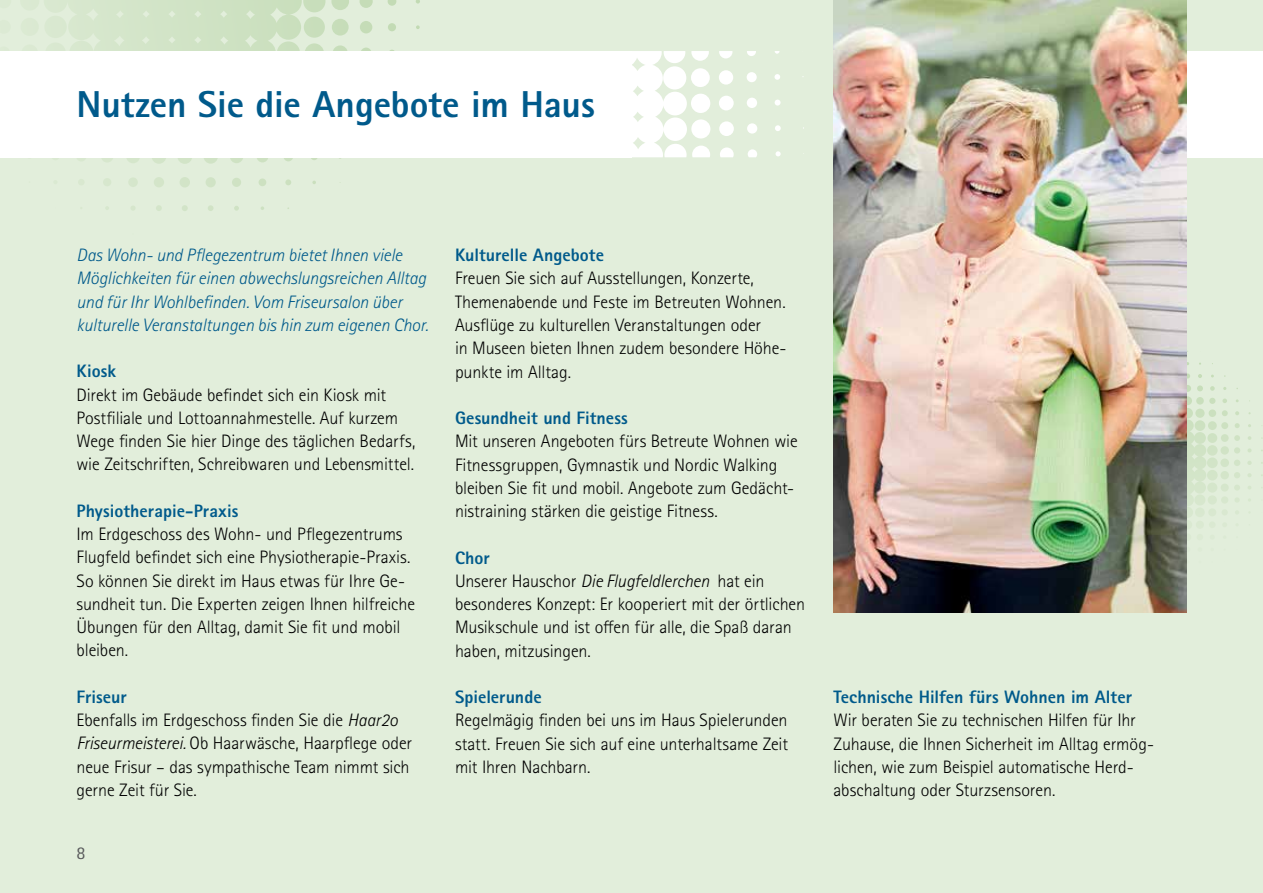
<style>
.page{position:relative;width:1263px;height:893px;background:#e2eedb}
.page>*{position:absolute;margin:0;border:0;box-sizing:border-box;transform-origin:0 0}
.t1{font:800 37.5px "Rotis Sans Serif Std";letter-spacing:-.005em;color:#005a8b}
.t2{font:300 18px/23.2px "Rotis Sans Serif Std";letter-spacing:-.005em;color:#000}
.t3{font:italic 300 18px/23.2px "Rotis Sans Serif Std";letter-spacing:-.01em;color:#005a8b}
.t4{font:800 18px "Rotis Sans Serif Std";color:#005a8b}
.t5{font:18px "Rotis Sans Serif Std";color:#58595b}
.s1{font-weight:800;color:#005a8b}
.s2{font-style:italic}
</style>
<div class="page">
<div style="left:1131px;top:51px;width:132px;height:106px;background:#fff"></div>
<svg style="left:1186px;top:350px;width:77px;height:237px"></svg>
<svg style="left:631px;top:51px;width:173px;height:106px"></svg>
<svg style="left:0;top:0;width:420px;height:211px"></svg>
<div style="left:0;top:51px;width:631px;height:106px;background:#fff"></div>
<img style="left:833px;top:0;width:353px;height:612px">
<h1 class="t1" style="left:77px;top:80px;width:520px">Nutzen Sie die Angebote im Haus</h1>
<p class="t3" style="left:77px;top:244px;width:353px">Das Wohn- und Pflegezentrum bietet Ihnen viele Möglichkeiten für einen abwechslungsreichen Alltag und für Ihr Wohlbefinden. Vom Friseursalon über kulturelle Veranstaltungen bis hin zum eigenen Chor.</p>
<p class="t4" style="left:77px;top:360px;width:41px">Kiosk</p>
<p class="t2" style="left:77px;top:383px;width:340px">Direkt im Gebäude befindet sich ein Kiosk mit Postfiliale und Lottoannahmestelle. Auf kurzem Wege finden Sie hier Dinge des täglichen Bedarfs, wie Zeitschriften, Schreibwaren und Lebensmittel.</p>
<p class="t4" style="left:77px;top:499px;width:163px">Physiotherapie-Praxis</p>
<p class="t2" style="left:77px;top:523px;width:340px">Im Erdgeschoss des Wohn- und Pflegezentrums Flugfeld befindet sich eine Physiotherapie-Praxis.<br>So können Sie direkt im Haus etwas für Ihre Ge&shy;sundheit tun. Die Experten zeigen Ihnen hilfreiche Übungen für den Alltag, damit Sie fit und mobil bleiben.</p>
<p class="t2" style="left:77px;top:686px;width:337px"><span class="s1">Friseur<br></span>Ebenfalls im Erdgeschoss finden Sie die <span class="s2">Haar2o Friseurmeisterei.</span> Ob Haarwäsche, Haarpflege oder neue Frisur – das sympathische Team nimmt sich gerne Zeit für Sie.</p>
<p class="t4" style="left:833px;top:685px;width:300px">Technische Hilfen fürs Wohnen im Alter</p>
<p class="t4" style="left:455px;top:244px;width:151px">Kulturelle Angebote</p>
<p class="t2" style="left:455px;top:267px;width:333px">Freuen Sie sich auf Ausstellungen, Konzerte, Themenabende und Feste im Betreuten Wohnen.<br>Ausflüge zu kulturellen Veranstaltungen oder<br>in Museen bieten Ihnen zudem besondere Höhe&shy;punkte im Alltag.</p>
<p class="t4" style="left:455px;top:406px;width:174px">Gesundheit und Fitness</p>
<p class="t2" style="left:455px;top:430px;width:344px">Mit unseren Angeboten fürs Betreute Wohnen wie Fitnessgruppen, Gymnastik und Nordic Walking bleiben Sie fit und mobil. Angebote zum Gedächt&shy;nistraining stärken die geistige Fitness.</p>
<p class="t2" style="left:455px;top:546px;width:352px"><span class="s1">Chor<br></span>Unserer Hauschor <span class="s2">Die Flugfeldlerchen</span> hat ein besonderes Konzept: Er kooperiert mit der örtlichen Musikschule und ist offen für alle, die Spaß daran haben, mitzusingen.</p>
<p class="t4" style="left:455px;top:685px;width:88px">Spielerunde</p>
<p class="t2" style="left:455px;top:709px;width:334px;text-align:justify">Regelmägig finden bei uns im Haus Spielerunden statt. Freuen Sie sich auf eine unterhaltsame Zeit mit Ihren Nachbarn.</p>
<p class="t2" style="left:833px;top:709px;width:322px">Wir beraten Sie zu technischen Hilfen für Ihr Zuhause, die Ihnen Sicherheit im Alltag ermög&shy;lichen, wie zum Beispiel automatische Herd-- abschaltung oder Sturzsensoren.</p>
<p class="t5" style="left:77px;top:842px;width:10px">8</p>
</div>
